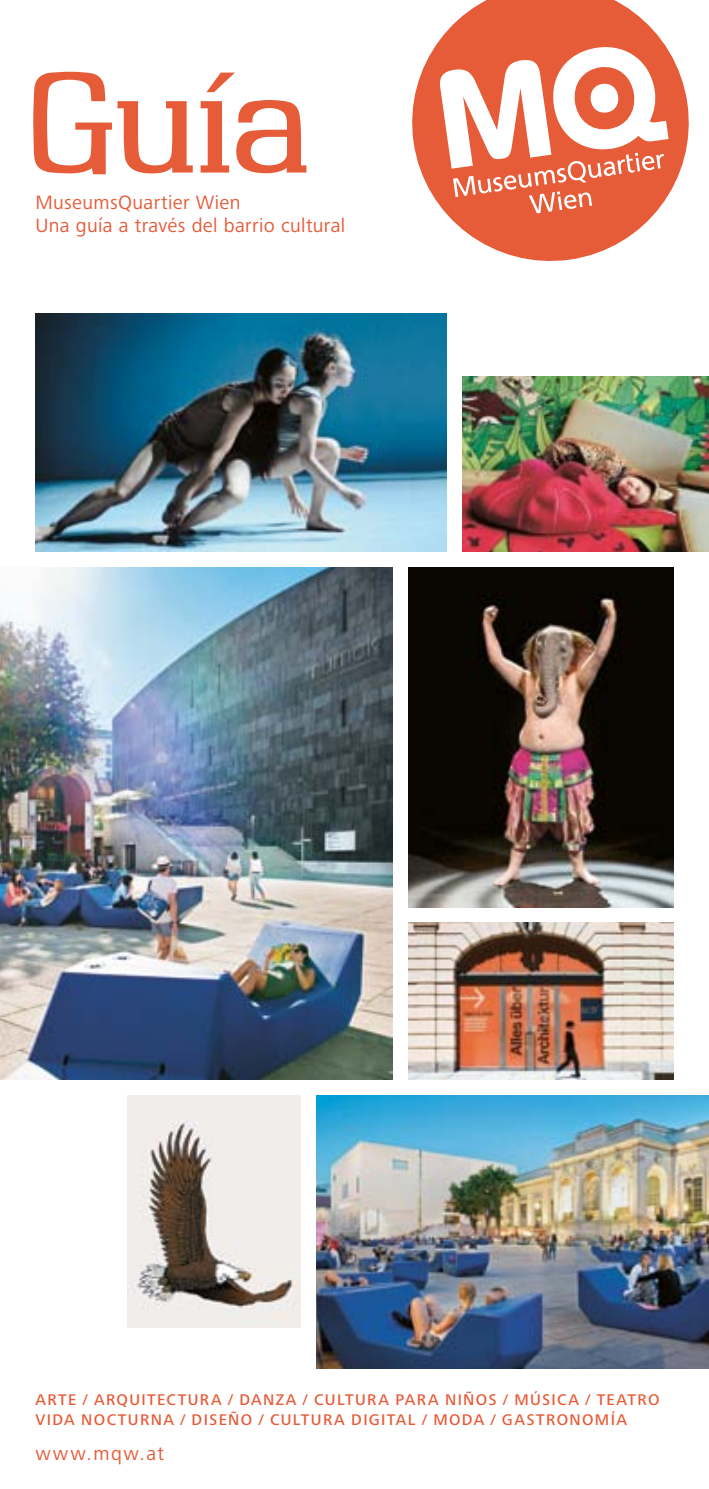
<style>
.page{position:relative;width:709px;height:1489px;background:#fff}
.page>*{position:absolute;margin:0;border:0;box-sizing:border-box;transform-origin:0 0}
.t1{font:142.75px "Rigido";color:#e65b38}
.t2{font:20px/23px "Frutiger Next Pro";letter-spacing:.015em;color:#e65b38}
.t3{font:500 16px/19.8px "Frutiger Next Pro";letter-spacing:.085em;color:#e65b38}
</style>
<div class="page">
<svg style="left:412px;top:0;width:277px;height:261px;fill:#e65b38"></svg>
<svg style="left:439px;top:44px;width:229px;height:169px"></svg>
<img style="left:316px;top:1095px;width:393px;height:273px">
<img style="left:408px;top:567px;width:265px;height:340px">
<img style="left:0;top:567px;width:393px;height:512px">
<img style="left:128px;top:1095px;width:173px;height:232px">
<img style="left:408px;top:922px;width:265px;height:157px">
<img style="left:35px;top:313px;width:411px;height:238px">
<img style="left:462px;top:376px;width:247px;height:175px">
<h1 class="t1" style="left:25px;top:39px;width:290px">Guía</h1>
<p class="t2" style="left:35px;top:191px;width:311px">MuseumsQuartier Wien<br>Una guía a través del barrio cultural</p>
<p class="t3" style="left:35px;top:1389px;width:625px">ARTE / ARQUITECTURA / DANZA / CULTURA PARA NIÑOS / MÚSICA / TEATRO<br>VIDA NOCTURNA / DISEÑO / CULTURA DIGITAL / MODA / GASTRONOMÍA</p>
<p class="t2" style="left:35px;top:1441px;width:130px">www.mqw.at</p>
</div>
